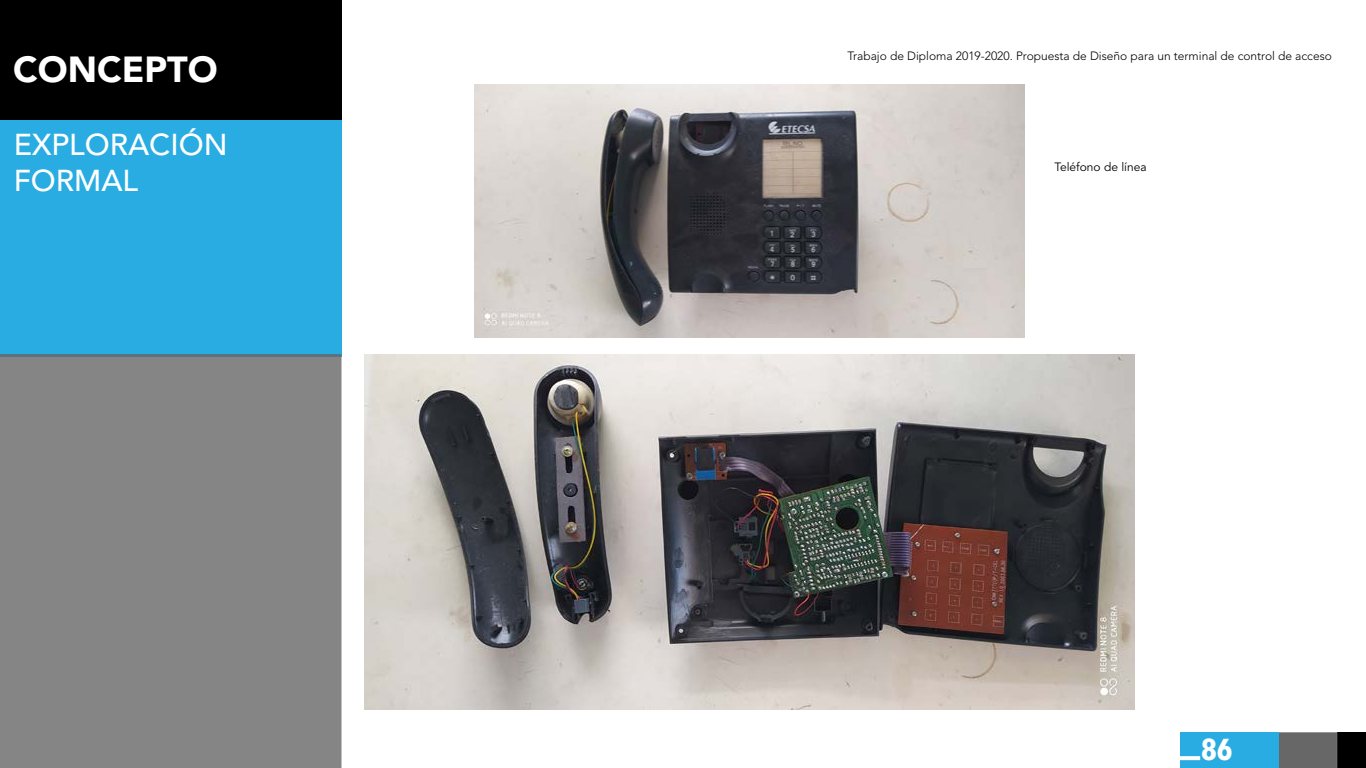
<style>
.page{position:relative;width:1366px;height:768px;background:#fff}
.page>*{position:absolute;margin:0;border:0;box-sizing:border-box;transform-origin:0 0}
.t1{font:900 36px "Avenir LT Std";color:#fff}
.t2{font:500 30px/36px "Avenir LT Std";color:#fff}
.t3{font:700 condensed 30px "Avenir Next LT Pro";color:#fff}
.t4{font:300 12px "Avenir LT Std";color:#000}
.t5{font:12px "Avenir LT Std";color:#000}
</style>
<div class="page">
<div style="left:0;top:0;width:342px;height:120px;background:#000"></div>
<div style="left:0;top:120px;width:342px;height:236px;background:#29ace2"></div>
<div style="left:1337px;top:732px;width:29px;height:36px;background:#000"></div>
<div style="left:1278px;top:732px;width:59px;height:36px;background:#676767"></div>
<div style="left:1180px;top:732px;width:98px;height:36px;background:#29ace2"></div>
<svg style="left:1180px;top:756px;width:20px;height:4px"></svg>
<div style="left:0;top:354px;width:342px;height:414px;background:#858585"></div>
<img style="left:364px;top:354px;width:771px;height:355px">
<img style="left:474px;top:84px;width:550px;height:253px">
<h1 class="t1" style="left:13px;top:48px;width:206px">CONCEPTO</h1>
<p class="t4" style="left:847px;top:49px;width:486px">Trabajo de Diploma 2019-2020. Propuesta de Diseño para un terminal de control de acceso</p>
<h2 class="t2" style="left:14px;top:127px;width:215px">EXPLORACIÓN<br>FORMAL</h2>
<p class="t5" style="left:1054px;top:160px;width:94px">Teléfono de línea</p>
<h2 class="t3" style="left:1201px;top:731px;width:33px">86</h2>
</div>
